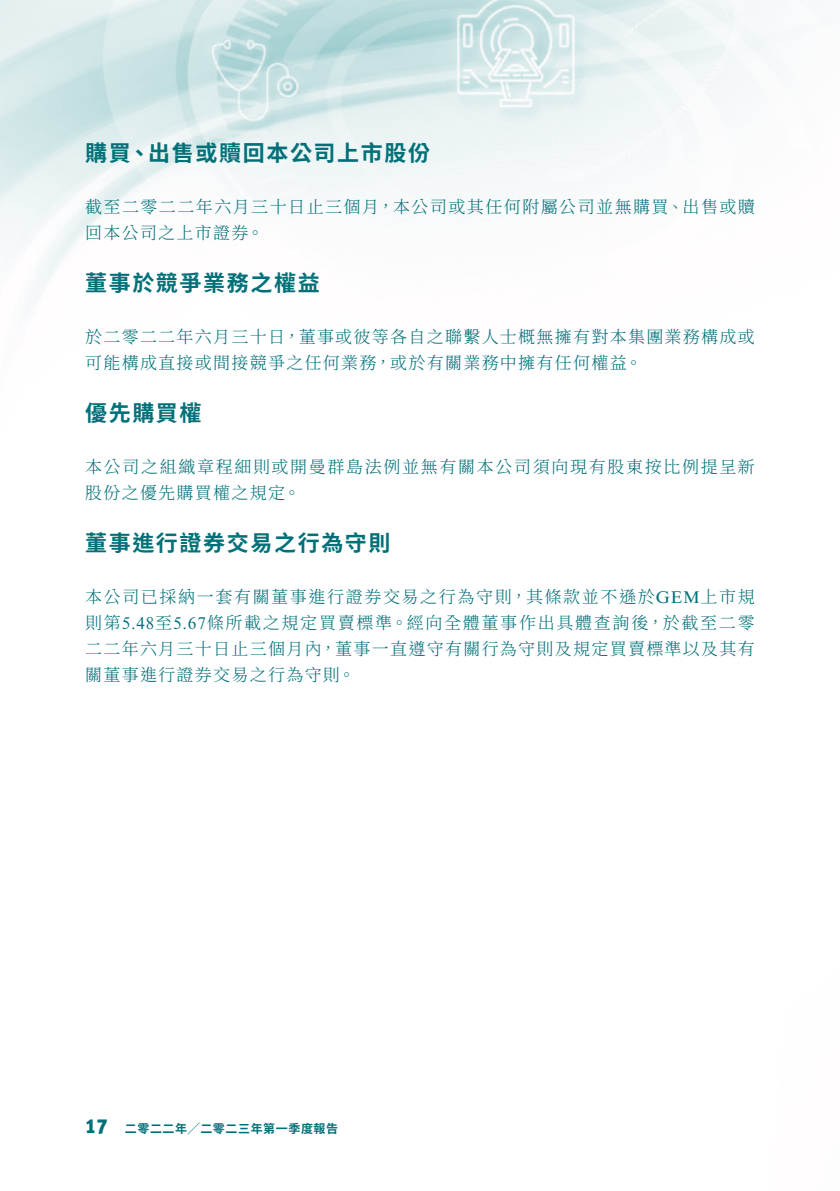
<style>
.page{position:relative;width:840px;height:1191px;background:#fff}
.page>*{position:absolute;margin:0;border:0;box-sizing:border-box;transform-origin:0 0}
.Heading_1{font:700 22px "Source Han Sans TC";letter-spacing:.075em;color:#007078}
.t1{font:20px "Meta Black Lf";color:#007078}
.Body_Text{font:300 17px/26px "Source Han Serif TC";letter-spacing:.075em;color:#007078}
.Body_Text-2{font:300 17px/26px "Source Han Serif TC";letter-spacing:.095em;color:#007078}
.t2{font:700 12px "Source Han Sans TC";letter-spacing:.05em;color:#007078}
.s1{font-family:"Times New Roman MT Std";font-weight:400}
</style>
<div class="page">
<img style="left:0;top:0;width:770px;height:298px">
<p class="Heading_1" style="left:85px;top:141px;width:346px">購買、出售或贖回本公司上市股份</p>
<p class="Body_Text" style="left:85px;top:194px;width:671px">截至二零二二年六月三十日止三個月，本公司或其任何附屬公司並無購買、出售或贖回本公司之上市證券。</p>
<p class="Heading_1" style="left:85px;top:271px;width:236px">董事於競爭業務之權益</p>
<p class="Body_Text" style="left:85px;top:324px;width:670px">於二零二二年六月三十日，董事或彼等各自之聯繫人士概無擁有對本集團業務構成或可能構成直接或間接競爭之任何業務，或於有關業務中擁有任何權益。</p>
<p class="Heading_1" style="left:85px;top:401px;width:118px">優先購買權</p>
<p class="Body_Text-2" style="left:85px;top:454px;width:671px">本公司之組織章程細則或開曼群島法例並無有關本公司須向現有股東按比例提呈新股份之優先購買權之規定。</p>
<p class="Heading_1" style="left:85px;top:531px;width:307px">董事進行證券交易之行為守則</p>
<p class="Body_Text" style="left:85px;top:584px;width:670px;text-align:justify">本公司已採納一套有關董事進行證券交易之行為守則，其條款並不遜於<span class="s1">GEM</span>上市規則第<span class="s1">5.48</span>至<span class="s1">5.67</span>條所載之規定買賣標準。經向全體董事作出具體查詢後，於截至二零二二年六月三十日止三個月內，董事一直遵守有關行為守則及規定買賣標準以及其有關董事進行證券交易之行為守則。</p>
<p class="t1" style="left:85px;top:1114px;width:24px">17</p>
<p class="t2" style="left:125px;top:1121px;width:215px">二零二二年╱二零二三年第一季度報告</p>
</div>
